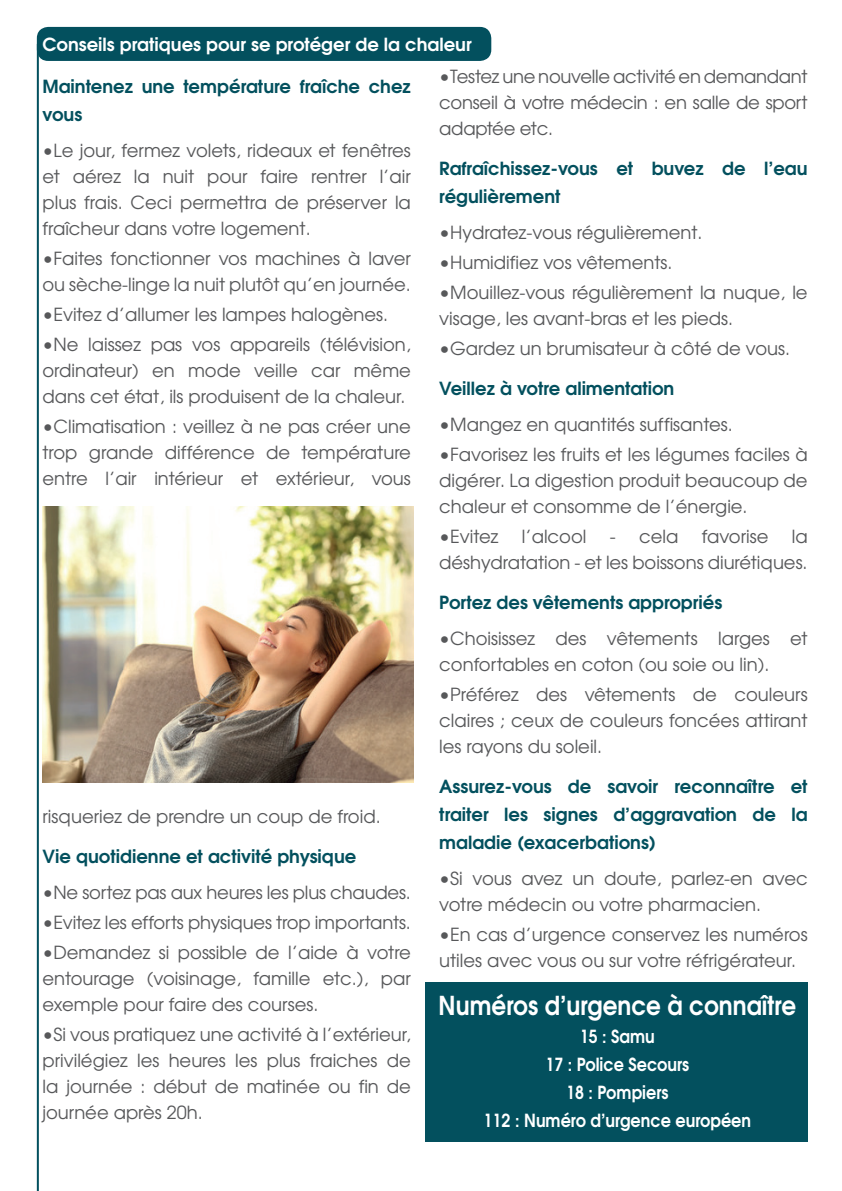
<style>
.page{position:relative;width:842px;height:1191px;background:#fff}
.page>*{position:absolute;margin:0;border:0;box-sizing:border-box;transform-origin:0 0}
.t1{font:700 26px "Te X Gyre Adventor";color:#fff;scale:.89 1}
.t2{font:18px/26px "Te X Gyre Adventor";color:#57585a;text-align:justify}
.t3{font:700 18px/28px "Te X Gyre Adventor";color:#03505e}
.t4{font:700 18px/28px "Te X Gyre Adventor";color:#fff;text-align:center;scale:.89 1}
.t5{font:700 18px "Te X Gyre Adventor";color:#fff}
</style>
<div class="page">
<img style="left:43px;top:506px;width:371px;height:276px">
<div style="left:426px;top:982px;width:382px;height:160px;background:#03505e"></div>
<div style="left:37px;top:27px;width:454px;height:34px;background:#03505e;border-radius:11px"></div>
<hr style="left:37px;top:44px;width:2px;height:1147px;background:#03505e">
<p class="t5" style="left:43px;top:29px;width:431px">Conseils pratiques pour se protéger de la chaleur</p>
<p class="t3" style="left:43px;top:70px;width:370px">Maintenez une température fraîche chez vous</p>
<p class="t2" style="left:43px;top:136px;width:370px">•Le jour, fermez volets, rideaux et fenêtres et aérez la nuit pour faire rentrer l’air plus frais. Ceci permettra de préserver la fraîcheur dans votre logement.</p>
<p class="t2" style="left:43px;top:244px;width:370px">•Faites fonctionner vos machines à laver ou sèche-linge la nuit plutôt qu’en journée.</p>
<p class="t2" style="left:43px;top:300px;width:347px">•Evitez d’allumer les lampes halogènes.</p>
<p class="t2" style="left:43px;top:330px;width:370px">•Ne laissez pas vos appareils (télévision, ordinateur) en mode veille car même dans cet état, ils produisent de la chaleur.</p>
<p class="t2" style="left:43px;top:412px;width:370px">•Climatisation : veillez à ne pas créer une trop grande différence de température entre l’air intérieur et extérieur, vous</p>
<p class="t2" style="left:43px;top:802px;width:340px">risqueriez de prendre un coup de froid.</p>
<p class="t3" style="left:43px;top:840px;width:315px">Vie quotidienne et activité physique</p>
<p class="t2" style="left:43px;top:878px;width:370px">•Ne sortez pas aux heures les plus chaudes.</p>
<p class="t2" style="left:43px;top:908px;width:370px">•Evitez les efforts physiques trop importants.</p>
<p class="t2" style="left:43px;top:938px;width:370px">•Demandez si possible de l’aide à votre entourage (voisinage, famille etc.), par exemple pour faire des courses.</p>
<p class="t2" style="left:43px;top:1020px;width:370px">•Si vous pratiquez une activité à l’extérieur, privilégiez les heures les plus fraiches de la journée : début de matinée ou fin de journée après 20h.</p>
<p class="t2" style="left:439px;top:62px;width:370px">•Testez une nouvelle activité en demandant conseil à votre médecin : en salle de sport adaptée etc.</p>
<p class="t3" style="left:439px;top:152px;width:370px">Rafraîchissez-vous et buvez de l’eau régulièrement</p>
<p class="t2" style="left:439px;top:218px;width:265px">•Hydratez-vous régulièrement.</p>
<p class="t2" style="left:439px;top:248px;width:235px">•Humidifiez vos vêtements.</p>
<p class="t2" style="left:439px;top:278px;width:370px">•Mouillez-vous régulièrement la nuque, le visage, les avant-bras et les pieds.</p>
<p class="t2" style="left:439px;top:334px;width:352px">•Gardez un brumisateur à côté de vous.</p>
<p class="t3" style="left:439px;top:372px;width:237px">Veillez à votre alimentation</p>
<p class="t2" style="left:439px;top:410px;width:295px">•Mangez en quantités suffisantes.</p>
<p class="t2" style="left:439px;top:440px;width:370px">•Favorisez les fruits et les légumes faciles à digérer. La digestion produit beaucoup de chaleur et consomme de l’énergie.</p>
<p class="t2" style="left:439px;top:522px;width:61px">•Evitez</p>
<p class="t2" style="left:522px;top:522px;width:66px">l’alcool</p>
<p class="t2" style="left:610px;top:522px;width:70px">- cela</p>
<p class="t2" style="left:702px;top:522px;width:68px">favorise</p>
<p class="t2" style="left:439px;top:522px;width:370px;text-align:right">la<br>déshydratation - et les boissons diurétiques.</p>
<p class="t3" style="left:439px;top:586px;width:285px">Portez des vêtements appropriés</p>
<p class="t2" style="left:439px;top:624px;width:370px">•Choisissez des vêtements larges et confortables en coton (ou soie ou lin).</p>
<p class="t2" style="left:439px;top:680px;width:370px">•Préférez des vêtements de couleurs claires ; ceux de couleurs foncées attirant les rayons du soleil.</p>
<p class="t3" style="left:439px;top:770px;width:370px;text-align:justify">Assurez-vous de savoir reconnaître et traiter les signes d’aggravation de la maladie (exacerbations)</p>
<p class="t2" style="left:439px;top:864px;width:370px">•Si vous avez un doute, parlez-en avec votre médecin ou votre pharmacien.</p>
<p class="t2" style="left:439px;top:920px;width:370px">•En cas d’urgence conservez les numéros utiles avec vous ou sur votre réfrigérateur.</p>
<h1 class="t1" style="left:438px;top:983px;width:403px">Numéros d’urgence à connaître</h1>
<p class="t4" style="left:484px;top:1021px;width:302px">15 : Samu<br>17 : Police Secours<br>18 : Pompiers<br>112 : Numéro d’urgence européen</p>
</div>
